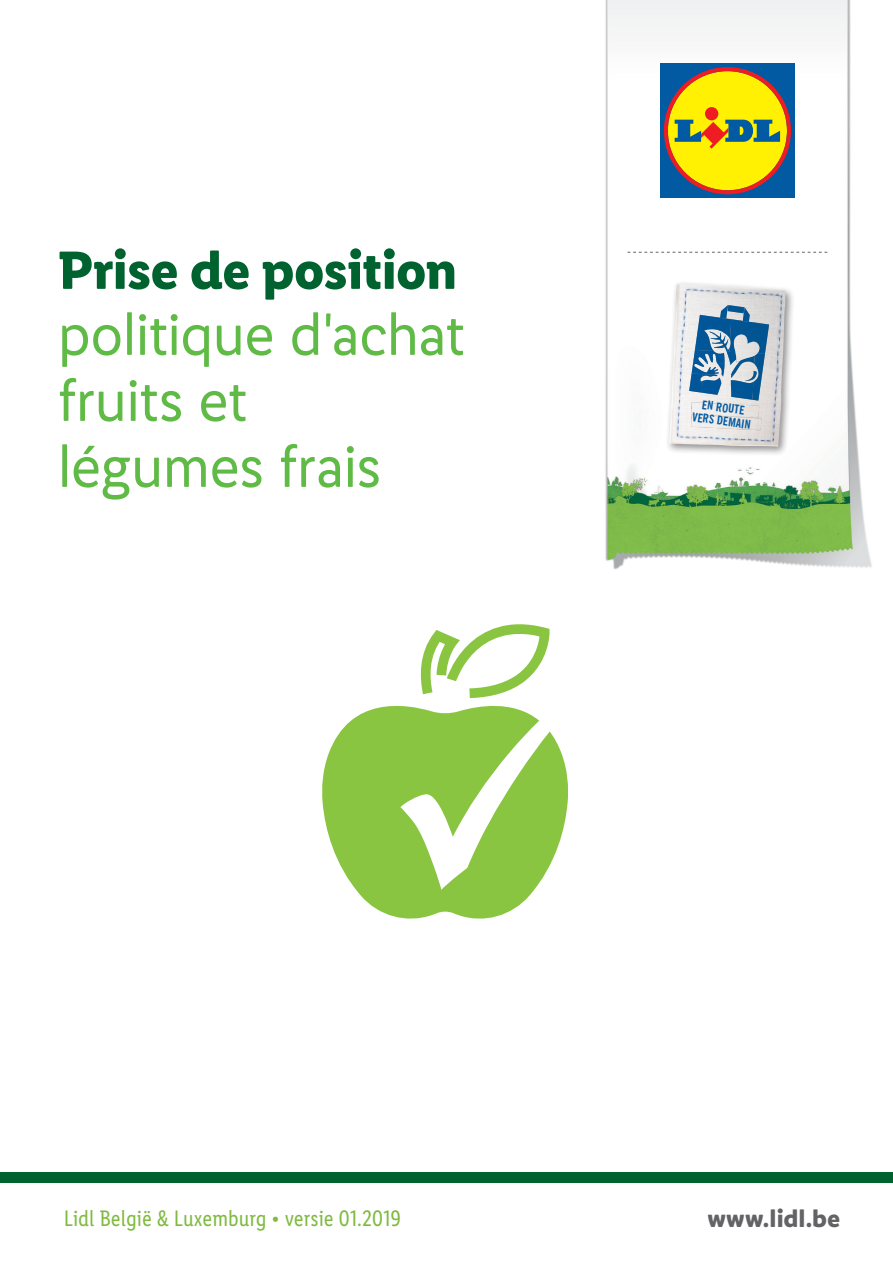
<style>
.page{position:relative;width:893px;height:1263px;background:#fff}
.page>*{position:absolute;margin:0;border:0;box-sizing:border-box;transform-origin:0 0}
.Lidl_Headline_bold{font:60px/66px "Lidl Font";letter-spacing:-.025em;color:#60bb46}
.Lidl_Headline_bold-2{font:700 54px "Lidl Font";letter-spacing:-.02em;color:#00622e}
.Lidl_URL{font:700 24.75px "Lidl Font";color:#636366}
.t1{font:22.5px "Lidl Font Condensed";color:#80ba41}
.Text{font:12px/13.5px "News Gothic Bd Cn BT";color:#015aa2;text-align:center}
</style>
<div class="page">
<div style="left:0;top:1172px;width:893px;height:10px;background:#00622e"></div>
<img style="left:605px;top:112px;width:267px;height:458px">
<img style="left:605px;top:0;width:246px;height:112px">
<div style="left:660px;top:64px;width:134px;height:134px;background:#015aa2"></div>
<svg style="left:664px;top:67px;width:127px;height:127px"></svg>
<svg style="left:627px;top:252px;width:200px;height:1px"></svg>
<div style="left:665px;top:279px;width:130px;height:178px;background:#231f20;opacity:.5"></div>
<img style="left:669px;top:283px;width:116px;height:163px">
<img style="left:691px;top:402px;width:68px;height:13px">
<img style="left:691px;top:415px;width:70px;height:15px">
<svg style="left:744px;top:371px;width:8px;height:3px"></svg>
<img style="left:731px;top:319px;width:38px;height:35px">
<img style="left:752px;top:353px;width:13px;height:48px">
<img style="left:693px;top:350px;width:62px;height:14px">
<img style="left:702px;top:374px;width:51px;height:26px">
<img style="left:692px;top:362px;width:49px;height:14px">
<img style="left:695px;top:315px;width:36px;height:37px">
<img style="left:689px;top:373px;width:14px;height:20px">
<img style="left:720px;top:305px;width:8px;height:14px">
<img style="left:743px;top:307px;width:7px;height:15px">
<img style="left:727px;top:305px;width:17px;height:8px">
<img style="left:734px;top:335px;width:26px;height:27px">
<svg style="left:420px;top:624px;width:130px;height:71px"></svg>
<svg style="left:322px;top:695px;width:246px;height:224px;fill:#89c540"></svg>
<p class="Lidl_Headline_bold-2" style="left:57px;top:239px;width:401px">Prise de position</p>
<p class="Lidl_Headline_bold" style="left:57px;top:302px;width:409px">politique d'achat fruits et légumes frais</p>
<p class="Text" style="left:695px;top:397px;width:60px;rotate:8deg">EN ROUTE<br>VERS DEMAIN</p>
<p class="t1" style="left:64px;top:1206px;width:339px">Lidl België &amp; Luxemburg • versie 01.2019</p>
<p class="Lidl_URL" style="left:707px;top:1205px;width:135px">www.lidl.be</p>
</div>
